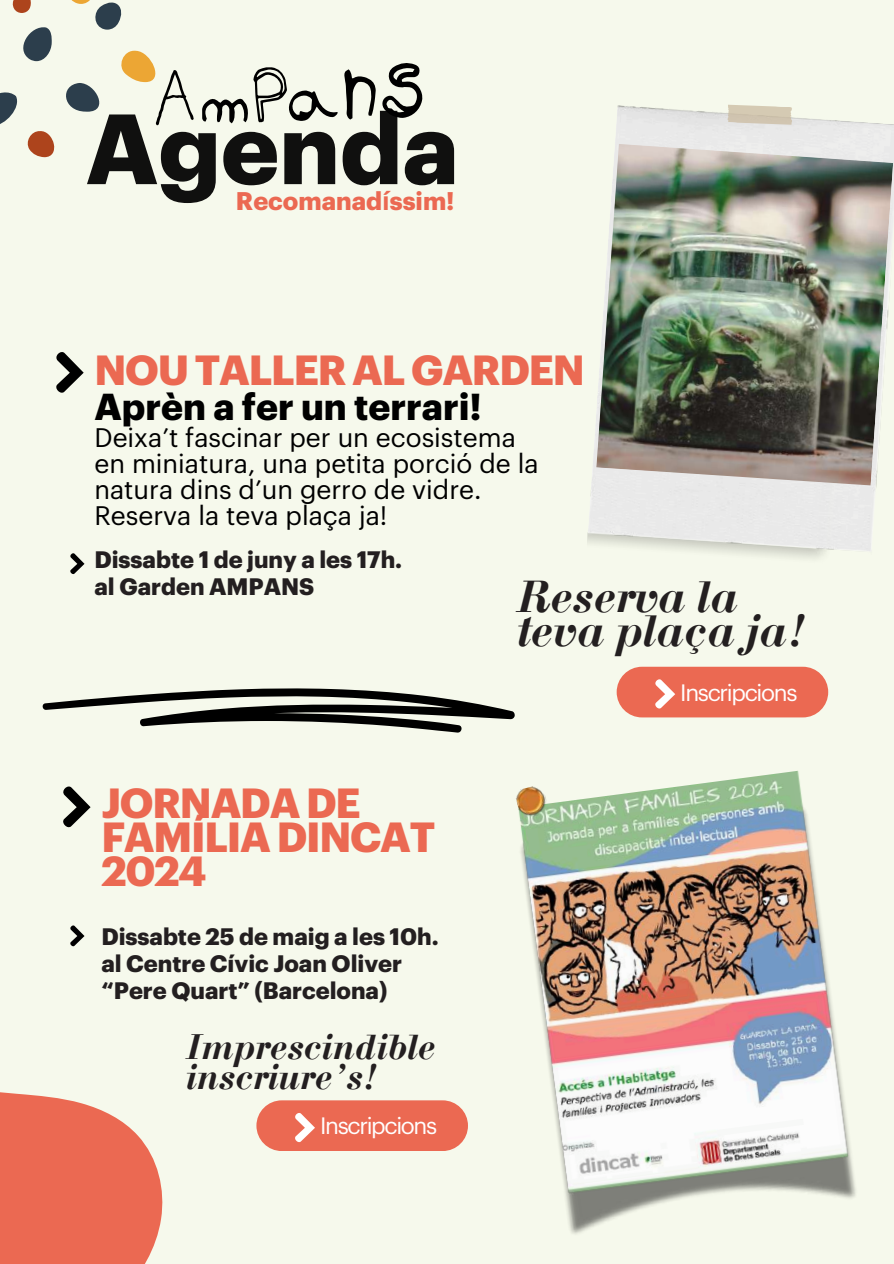
<style>
.page{position:relative;width:894px;height:1264px;background:#fff}
.page>*{position:absolute;margin:0;border:0;box-sizing:border-box;transform-origin:0 0}
.t1{font:700 97.35px "Graphik Trial";color:#10100f}
.t2{font:italic 700 46.65px/34.3px "Bodoni";color:#231f20}
.t3{font:700 41.25px/33.8px "Graphik";letter-spacing:-.03em;color:#eb6952}
.t4{font:700 41.25px "Graphik Trial";letter-spacing:-.03em;color:#eb6952}
.t5{font:italic 700 36.9px/30.3px "Bodoni";color:#231f20}
.t6{font:700 36.75px "Graphik";color:#000}
.t7{font:26.25px/25.8px "Graphik";color:#000}
.t8{font:700 25.05px "Graphik Trial";color:#eb6952}
.t9{font:700 23.4px/27px "Graphik";color:#231f20}
.t10{font:23.25px "Graphik Trial";letter-spacing:-.06em;color:#fff}
.s1{font-family:"Noto Sans"}
</style>
<div class="page">
<div style="left:0;top:0;width:893px;height:1263px;background:#f6f9ec"></div>
<svg style="left:202px;top:67px;width:136px;height:57px"></svg>
<svg style="left:344px;top:63px;width:79px;height:57px"></svg>
<svg style="left:0;top:1092px;width:163px;height:171px;background:#ec7c66"></svg>
<svg style="left:0;top:0;width:194px;height:157px"></svg>
<svg style="left:42px;top:688px;width:473px;height:45px"></svg>
<svg style="left:56px;top:352px;width:28px;height:41px"></svg>
<svg style="left:70px;top:553px;width:14px;height:22px"></svg>
<div style="left:616px;top:666px;width:212px;height:51px;background:#eb6952;border-radius:25px"></div>
<svg style="left:655px;top:679px;width:20px;height:30px"></svg>
<img style="left:587px;top:105px;width:306px;height:450px">
<img style="left:596px;top:144px;width:296px;height:341px">
<svg style="left:726px;top:104px;width:67px;height:23px;background:#d9d1c0"></svg>
<img style="left:520px;top:770px;width:336px;height:464px">
<img style="left:516px;top:783px;width:33px;height:36px">
<div style="left:256px;top:1100px;width:212px;height:50px;background:#eb6952;border-radius:25px"></div>
<svg style="left:295px;top:1113px;width:20px;height:30px"></svg>
<svg style="left:63px;top:786px;width:28px;height:42px"></svg>
<svg style="left:70px;top:925px;width:14px;height:22px"></svg>
<h1 class="t1" style="left:86px;top:105px;width:374px">Agenda</h1>
<p class="t8" style="left:236px;top:189px;width:220px">Recomanad<span class="s1">í</span>ssim!</p>
<h3 class="t4" style="left:94px;top:352px;width:492px">NOU TALLER AL GARDEN</h3>
<h3 class="t6" style="left:94px;top:389px;width:389px">Aprèn a fer un terrari!</h3>
<p class="t7" style="left:94px;top:426px;width:445px">Deixa’t fascinar per un ecosistema en miniatura, una petita porció de la natura dins d’un gerro de vidre.<br>Reserva la teva plaça ja!</p>
<p class="t9" style="left:94px;top:547px;width:309px">Dissabte 1 de juny a les 17h. al Garden AMPANS</p>
<h2 class="t2" style="left:517px;top:581px;width:291px">Reserva la teva plaça ja!</h2>
<h3 class="t3" style="left:101px;top:787px;width:335px">JORNADA DE<br>FAMÍLIA DINCAT<br>2024</h3>
<p class="t9" style="left:101px;top:923px;width:339px">Dissabte 25 de maig a les 10h. al Centre Cívic Joan Oliver “Pere Quart” (Barcelona)</p>
<h3 class="t5" style="left:186px;top:1032px;width:251px">Imprescindible inscriure’s!</h3>
<p class="t10" style="left:320px;top:1115px;width:119px">Inscripcions</p>
<p class="t10" style="left:680px;top:682px;width:119px">Inscripcions</p>
</div>
